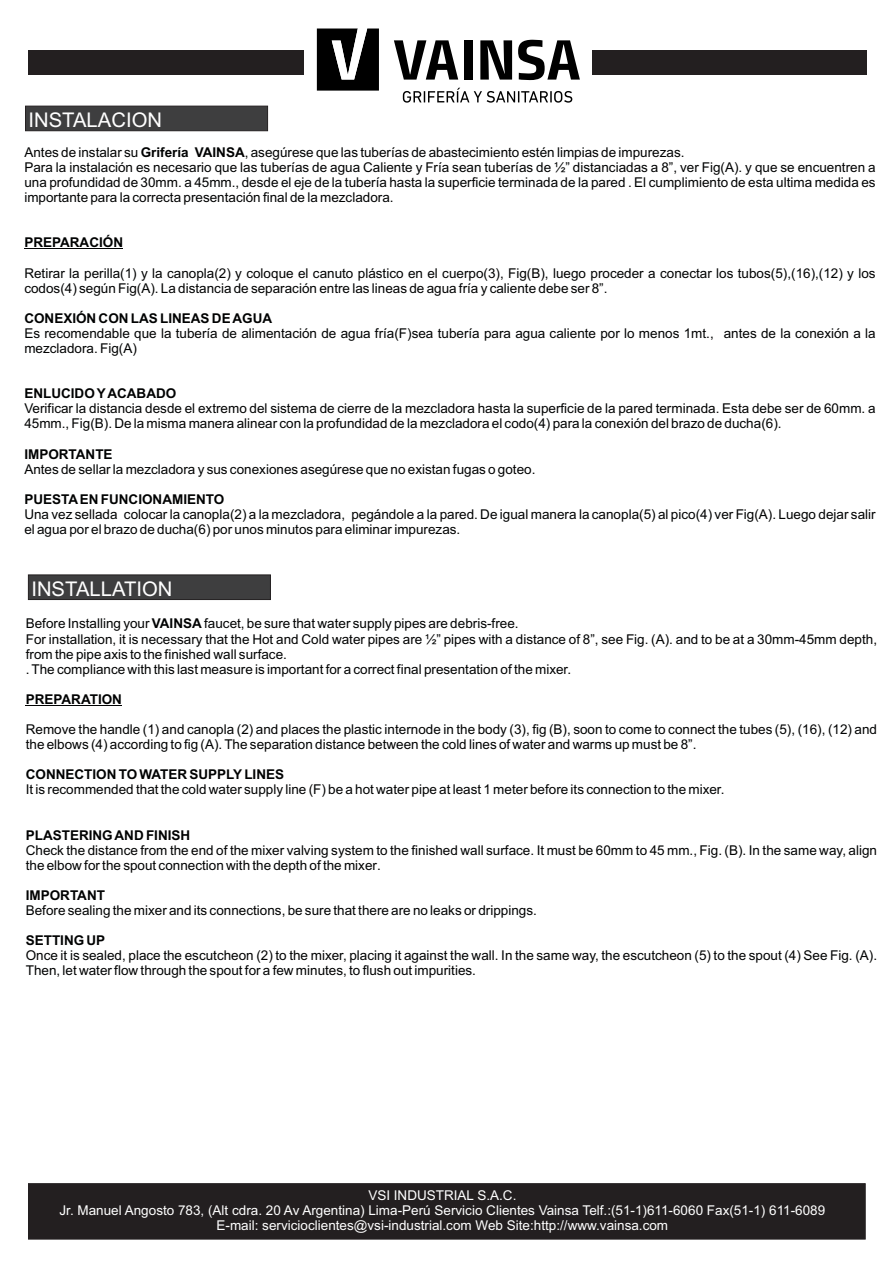
<style>
.page{position:relative;width:893px;height:1263px;background:#fff}
.page>*{position:absolute;margin:0;border:0;box-sizing:border-box;transform-origin:0 0}
.t1{font:20.25px "Arial";color:#fff}
.t2{font:13.5px/15.1px "Arial";color:#010202}
.t3{font:13.5px/15.1px "Arial";color:#fff;text-align:center}
.t4{font:700 13.5px "Arial";color:#010202}
.s1{font-weight:700}
</style>
<div class="page">
<svg style="left:25px;top:106px;width:243px;height:25px;background:#3d3c3d"></svg>
<hr style="left:24px;top:249px;width:99px;height:1px;background:#010202">
<svg style="left:28px;top:575px;width:243px;height:25px;background:#3c3c3d"></svg>
<hr style="left:26px;top:705px;width:96px;height:1px;background:#010202">
<div style="left:28px;top:50px;width:839px;height:25px;background:#231f20"></div>
<div style="left:304px;top:14px;width:287px;height:73px;background:#fff"></div>
<svg style="left:317px;top:29px;width:62px;height:62px"></svg>
<svg style="left:394px;top:40px;width:64px;height:40px"></svg>
<div style="left:464px;top:40px;width:8px;height:40px;background:#000"></div>
<svg style="left:518px;top:40px;width:62px;height:40px"></svg>
<svg style="left:480px;top:40px;width:32px;height:40px"></svg>
<svg style="left:403px;top:88px;width:169px;height:15px"></svg>
<div style="left:28px;top:1183px;width:837px;height:56px;background:#231f20"></div>
<h1 class="t1" style="left:29px;top:113px;width:135px">INSTALACION</h1>
<p class="t2" style="left:24px;top:146px;width:853px">Antes de instalar su <span class="s1">Grifería VAINSA</span>, asegúrese que las tuberías de abastecimiento estén limpias de impurezas.<br>Para la instalación es necesario que las tuberías de agua Caliente y Fría sean tuberías de ½” distanciadas a 8”, ver Fig(A). y que se encuentren a una profundidad de 30mm. a 45mm., desde el eje de la tubería hasta la superficie terminada de la pared . El cumplimiento de esta ultima medida es importante para la correcta presentación final de la mezcladora.</p>
<p class="t4" style="left:24px;top:238px;width:100px">PREPARACIÓN</p>
<p class="t2" style="left:24px;top:266px;width:853px">Retirar la perilla(1) y la canopla(2) y coloque el canuto plástico en el cuerpo(3), Fig(B), luego proceder a conectar los tubos(5),(16),(12) y los codos(4) según Fig(A). La distancia de separación entre las lineas de agua fría y caliente debe ser 8”.</p>
<p class="t4" style="left:24px;top:313px;width:249px">CONEXIÓN CON LAS LINEAS DE AGUA</p>
<p class="t2" style="left:24px;top:327px;width:853px">Es recomendable que la tubería de alimentación de agua fría(F)sea tubería para agua caliente por lo menos 1mt., antes de la conexión a la mezcladora. Fig(A)</p>
<p class="t4" style="left:24px;top:388px;width:154px">ENLUCIDO YACABADO</p>
<p class="t2" style="left:24px;top:402px;width:853px">Verificar la distancia desde el extremo del sistema de cierre de la mezcladora hasta la superficie de la pared terminada. Esta debe ser de 60mm. a<br>45mm., Fig(B). De la misma manera alinear con la profundidad de la mezcladora el codo(4) para la conexión del brazo de ducha(6).</p>
<p class="t4" style="left:24px;top:449px;width:90px">IMPORTANTE</p>
<p class="t2" style="left:24px;top:463px;width:513px">Antes de sellar la mezcladora y sus conexiones asegúrese que no existan fugas o goteo.</p>
<p class="t4" style="left:24px;top:494px;width:202px">PUESTAEN FUNCIONAMIENTO</p>
<p class="t2" style="left:24px;top:508px;width:853px">Una vez sellada colocar la canopla(2) a la mezcladora, pegándole a la pared. De igual manera la canopla(5) al pico(4) ver Fig(A). Luego dejar salir el agua por el brazo de ducha(6) por unos minutos para eliminar impurezas.</p>
<h1 class="t1" style="left:31px;top:581px;width:143px">INSTALLATION</h1>
<p class="t2" style="left:26px;top:617px;width:853px">Before Installing your <span class="s1">VAINSA</span> faucet, be sure that water supply pipes are debris-free.<br>For installation, it is necessary that the Hot and Cold water pipes are ½” pipes with a distance of 8”, see Fig. (A). and to be at a 30mm-45mm depth, from the pipe axis to the finished wall surface.<br>. The compliance with this last measure is important for a correct final presentation of the mixer.</p>
<p class="t4" style="left:26px;top:694px;width:98px">PREPARATION</p>
<p class="t2" style="left:26px;top:723px;width:853px">Remove the handle (1) and canopla (2) and places the plastic internode in the body (3), fig (B), soon to come to connect the tubes (5), (16), (12) and the elbows (4) according to fig (A). The separation distance between the cold lines of water and warms up must be 8”.</p>
<p class="t4" style="left:26px;top:769px;width:260px">CONNECTION TO WATER SUPPLYLINES</p>
<p class="t2" style="left:26px;top:783px;width:700px">It is recommended that the cold water supply line (F) be a hot water pipe at least 1 meter before its connection to the mixer.</p>
<p class="t4" style="left:26px;top:830px;width:166px">PLASTERING AND FINISH</p>
<p class="t2" style="left:26px;top:844px;width:853px">Check the distance from the end of the mixer valving system to the finished wall surface. It must be 60mm to 45 mm., Fig. (B). In the same way, align the elbow for the spout connection with the depth of the mixer.</p>
<p class="t4" style="left:26px;top:890px;width:81px">IMPORTANT</p>
<p class="t2" style="left:26px;top:904px;width:513px">Before sealing the mixer and its connections, be sure that there are no leaks or drippings.</p>
<p class="t4" style="left:26px;top:935px;width:81px">SETTING UP</p>
<p class="t2" style="left:26px;top:949px;width:853px">Once it is sealed, place the escutcheon (2) to the mixer, placing it against the wall. In the same way, the escutcheon (5) to the spout (4) See Fig. (A).<br>Then, let water flow through the spout for a few minutes, to flush out impurities.</p>
<p class="t3" style="left:60px;top:1188px;width:767px">VSI INDUSTRIAL S.A.C.<br>Jr. Manuel Angosto 783, (Alt cdra. 20 Av Argentina) Lima-Perú Servicio Clientes Vainsa Telf.:(51-1)611-6060 Fax(51-1) 611-6089<br>E-mail: servicioclientes@vsi-industrial.com Web Site:http://www.vainsa.com</p>
</div>
